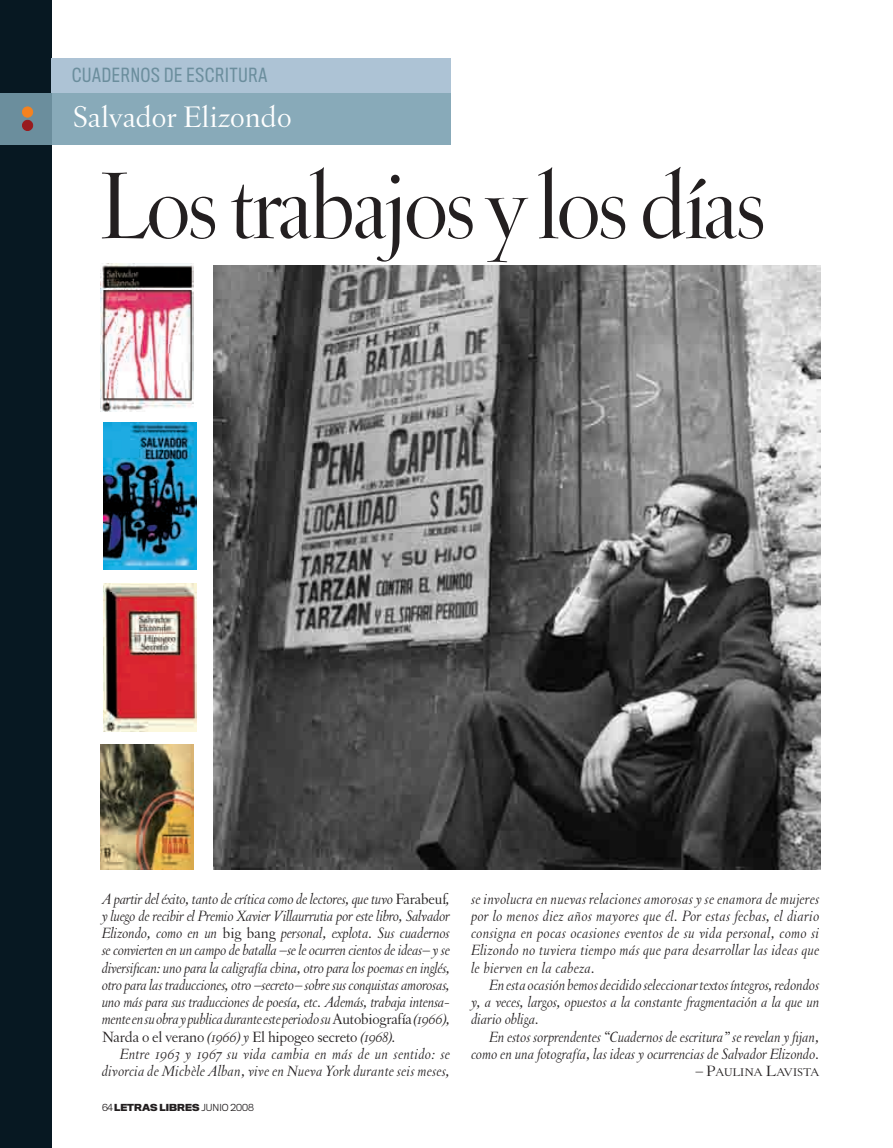
<style>
.page{position:relative;width:893px;height:1148px;background:#fff}
.page>*{position:absolute;margin:0;border:0;box-sizing:border-box;transform-origin:0 0}
.t1{font:100.5px "Letras Display";letter-spacing:-.02em;color:#231f20}
.t2{font:31.5px "Letras Oldstyle";color:#fff}
.t3{font:18px "Titling Gothic FB Cond";letter-spacing:.05em;color:#6b8e9d}
.t4{font:italic 15.75px/17.2px "Letras Oldstyle";color:#231f20;text-align:justify}
.t5{font:italic 15.75px/17.2px "Letras Oldstyle";letter-spacing:.02em;color:#231f20;text-align:right}
.t6{font:11.85px "Letras Oldstyle Expert";color:#231f20}
.t7{font:700 9px "Titling Gothic FB Normal";color:#231f20}
.s1{font-style:normal}
.s2{font-weight:300}
.s3{font-size:15.75px}
</style>
<div class="page">
<div style="left:0;top:0;width:52px;height:1148px;background:#071822"></div>
<div style="left:51px;top:93px;width:400px;height:52px;background:#88aab9"></div>
<div style="left:51px;top:58px;width:400px;height:35px;background:#adc3d5"></div>
<div style="left:0;top:93px;width:51px;height:52px;background:#6b8e9d"></div>
<div style="left:22px;top:107px;width:11px;height:10px;background:#f58220;border-radius:50%"></div>
<div style="left:22px;top:107px;width:11px;height:10px;border:1px solid #f58220;border-radius:50%"></div>
<div style="left:22px;top:120px;width:11px;height:11px;background:#981a1e;border-radius:50%"></div>
<div style="left:22px;top:120px;width:11px;height:11px;border:1px solid #981a1e;border-radius:50%"></div>
<img style="left:214px;top:265px;width:607px;height:604px">
<img style="left:103px;top:422px;width:93px;height:148px">
<img style="left:103px;top:584px;width:93px;height:147px">
<img style="left:101px;top:745px;width:92px;height:124px">
<img style="left:101px;top:264px;width:92px;height:147px">
<p class="t3" style="left:72px;top:64px;width:197px">CUADERNOS DE ESCRITURA</p>
<h2 class="t2" style="left:72px;top:100px;width:221px">Salvador Elizondo</h2>
<h1 class="t1" style="left:100px;top:150px;width:668px">Los trabajos y los días</h1>
<p class="t4" style="left:102px;top:890px;width:350px">A partir del éxito, tanto de crítica como de lectores, que tuvo <span class="s1">Farabeuf</span>, y luego de recibir el Premio Xavier Villaurrutia por este libro, Salvador Elizondo, como en un <span class="s1">big bang</span> personal, explota. Sus cuadernos se convierten en un campo de batalla –se le ocurren cientos de ideas– y se diversifican: uno para la caligrafía china, otro para los poemas en inglés, otro para las traducciones, otro –secreto– sobre sus conquistas amorosas, uno más para sus traducciones de poesía, etc. Además, trabaja intensa&shy;mente en su obra y publica durante este periodo su <span class="s1">Autobiografía</span> (1966), <span class="s1">Narda o el verano</span> (1966) y <span class="s1">El hipogeo secreto</span> (1968).</p>
<p class="t5" style="left:102px;top:1045px;width:350px">Entre 1963 y 1967 su vida cambia en más de un sentido: se divorcia de Michèle Alban, vive en Nueva York durante seis meses,</p>
<p class="t7" style="left:102px;top:1101px;width:153px"><span class="s2">64</span> LETRAS LIBRES <span class="s2">JUNIO 2008</span></p>
<p class="t4" style="left:471px;top:890px;width:350px">se involucra en nuevas relaciones amorosas y se enamora de mujeres por lo menos diez años mayores que él. Por estas fechas, el diario consigna en pocas ocasiones eventos de su vida personal, como si Elizondo no tuviera tiempo más que para desarrollar las ideas que le hierven en la cabeza.</p>
<p class="t4" style="left:471px;top:976px;width:350px;text-indent:18px">En esta ocasión hemos decidido seleccionar textos íntegros, redondos y, a veces, largos, opuestos a la constante fragmentación a la que un diario obliga.</p>
<p class="t4" style="left:471px;top:1028px;width:350px;text-align:right">En estos sorprendentes “Cuadernos de escritura” se revelan y fijan, como en una fotografía, las ideas y ocurrencias de Salvador Elizondo.</p>
<p class="t6" style="left:695px;top:1066px;width:126px"><span class="s3">– P</span>AULINA <span class="s3">L</span>AVISTA</p>
</div>
